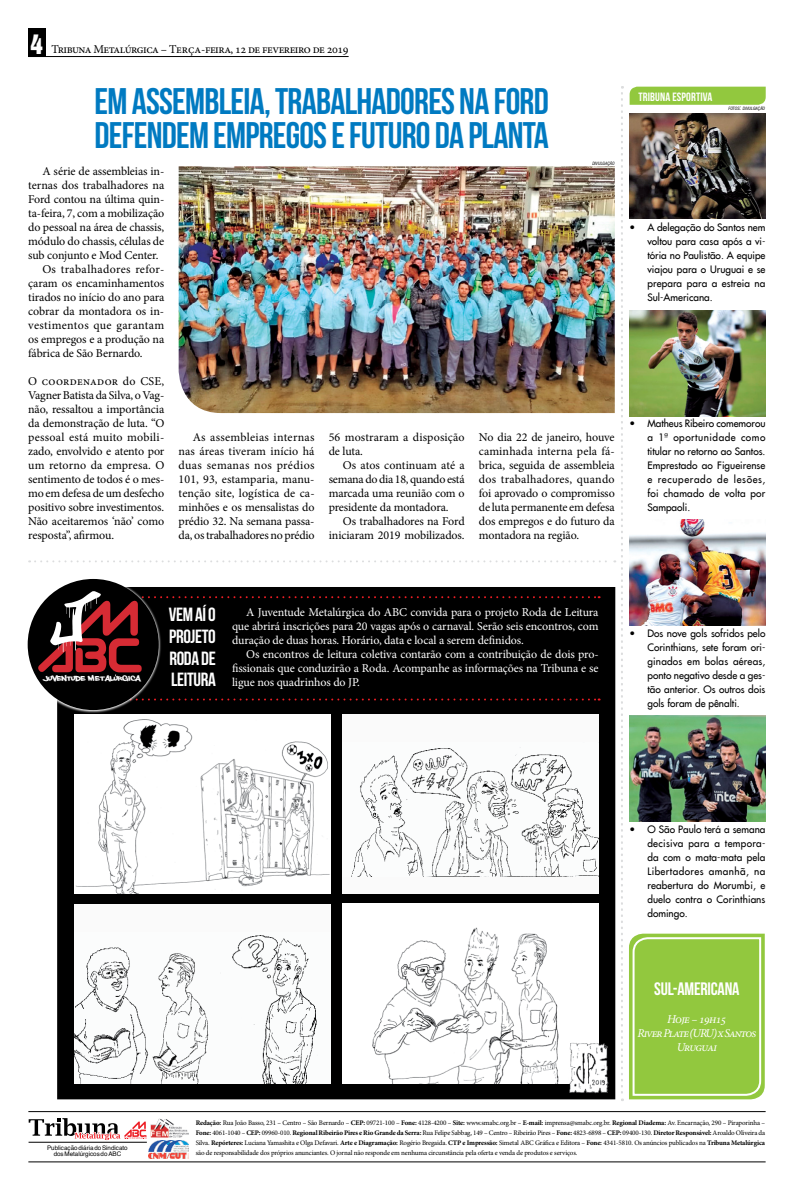
<style>
.page{position:relative;width:794px;height:1191px;background:#fff}
.page>*{position:absolute;margin:0;border:0;box-sizing:border-box;transform-origin:0 0}
.t1{font:37px/34px "Bebas Neue";letter-spacing:-.02em;color:#007ac1}
.t2{font:19.1px/21.7px "Bebas Neue";letter-spacing:-.02em;color:#fff;text-align:justify}
.t3{font:18px "Bebas Neue";letter-spacing:-.01em;color:#fff}
.t4{font:12px/14px "Minion Pro";letter-spacing:-.015em;color:#000;text-align:justify}
.t5{font:12px/14px "Minion Pro";letter-spacing:-.015em;color:#fff;text-align:justify}
.t6{font:12px "Minion Pro";letter-spacing:-.04em;color:#000}
.t7{font:italic 12px/14px "Minion Pro";letter-spacing:-.085em;color:#fff;text-align:center}
.t8{font:12px "Bebas Neue";letter-spacing:.01em;color:#fff}
.t9{font:10px/14px "Futura";letter-spacing:.005em;color:#000;text-align:justify}
.t10{font:10px "Philly Sans";color:#fff}
.t11{font:7px/10px "Minion Pro";letter-spacing:-.025em;color:#000;text-align:justify}
.t12{font:6.2px/6.2px "Helvetica";color:#000;text-align:center}
.t13{font:italic condensed 4.4px "Swiss 721 BT";color:#000}
.s1{font-family:"Helvetica Inserat";font-size:25px;color:#fff}
.s2{font-size:6.2px}
.s3{font-weight:700}
</style>
<div class="page">
<div style="left:57px;top:587px;width:558px;height:512px;background:#000"></div>
<svg style="left:161px;top:698px;width:438px;height:2px"></svg>
<svg style="left:629px;top:87px;width:136px;height:18px;background:#94c942"></svg>
<img style="left:629px;top:716px;width:136px;height:105px">
<img style="left:629px;top:519px;width:136px;height:106px">
<img style="left:629px;top:310px;width:136px;height:106px">
<img style="left:629px;top:113px;width:136px;height:106px">
<svg style="left:621px;top:86px;width:2px;height:1015px"></svg>
<hr style="left:28px;top:1111px;width:737px;height:1px;background:#000">
<div style="left:28px;top:28px;width:17px;height:29px;background:#000"></div>
<hr style="left:28px;top:56px;width:320px;height:1px;background:#000">
<img style="left:148px;top:1140px;width:40px;height:18px">
<hr style="left:28px;top:1161px;width:737px;height:1px;background:#000">
<hr style="left:29px;top:1141px;width:118px;height:1px;background:#000">
<img style="left:151px;top:1118px;width:37px;height:19px">
<svg style="left:29px;top:1118px;width:118px;height:22px"></svg>
<svg style="left:29px;top:560px;width:586px;height:2px"></svg>
<img style="left:75px;top:714px;width:256px;height:179px">
<div style="left:75px;top:904px;width:256px;height:179px;background:#fafafa"></div>
<img style="left:75px;top:935px;width:242px;height:148px">
<div style="left:342px;top:714px;width:256px;height:179px;background:#fafafa"></div>
<img style="left:351px;top:748px;width:247px;height:128px">
<img style="left:342px;top:904px;width:256px;height:179px">
<svg style="left:27px;top:579px;width:134px;height:133px"></svg>
<div style="left:28px;top:579px;width:131px;height:131px;background:#000;border-radius:50%"></div>
<svg style="left:38px;top:591px;width:561px;height:85px;background:#140708"></svg>
<img style="left:569px;top:1041px;width:40px;height:53px">
<img style="left:179px;top:166px;width:436px;height:247px">
<svg style="left:629px;top:933px;width:135px;height:166px;background:#9acc4c"></svg>
<p class="t6" style="left:31px;top:41px;width:319px"><span class="s1">4</span> Tribuna Metalúrgica – Terça-feira, 12 de fevereiro de 2019</p>
<h1 class="t1" style="left:95px;top:84px;width:456px">EM ASSEMBLEIA, TRABALHADORES NA FORD<br>DEFENDEM EMPREGOS E FUTURO DA PLANTA</h1>
<p class="t4" style="left:42px;top:164px;width:123px">A série de assembleias in-</p>
<p class="t4" style="left:28px;top:178px;width:138px">ternas dos trabalhadores na</p>
<p class="t4" style="left:28px;top:192px;width:138px">Ford contou na última quin-</p>
<p class="t4" style="left:28px;top:206px;width:138px">ta-feira, 7, com a mobilização</p>
<p class="t4" style="left:28px;top:220px;width:138px">do pessoal na área de chassis,</p>
<p class="t4" style="left:28px;top:234px;width:138px">módulo do chassis, células de</p>
<p class="t4" style="left:28px;top:248px;width:132px">sub conjunto e Mod Center.</p>
<p class="t4" style="left:42px;top:262px;width:123px">Os trabalhadores refor-</p>
<p class="t4" style="left:28px;top:276px;width:138px">çaram os encaminhamentos</p>
<p class="t4" style="left:28px;top:290px;width:138px">tirados no início do ano para</p>
<p class="t4" style="left:28px;top:304px;width:138px">cobrar da montadora os in-</p>
<p class="t4" style="left:28px;top:318px;width:138px">vestimentos que garantam</p>
<p class="t4" style="left:28px;top:332px;width:138px">os empregos e a produção na</p>
<p class="t4" style="left:28px;top:346px;width:116px">fábrica de São Bernardo.</p>
<p class="t4" style="left:28px;top:374px;width:138px">O coordenador do CSE, Vagner Batista da Silva, o Vag&shy;não, ressaltou a importância da demonstração de luta. “O pessoal está muito mobili&shy;zado, envolvido e atento por um retorno da empresa. O sentimento de todos é o mes&shy;mo em defesa de um desfecho positivo sobre investimentos.<br>Não aceitaremos ‘não’ como resposta”, afirmou.</p>
<p class="t13" style="left:592px;top:161px;width:24px">DIVULGAÇÃO</p>
<p class="t4" style="left:179px;top:430px;width:137px;text-indent:14px">As assembleias internas nas áreas tiveram início há duas semanas nos prédios 101, 93, estamparia, manu&shy;tenção site, logística de ca&shy;minhões e os mensalistas do prédio 32. Na semana passa&shy;da, os trabalhadores no prédio</p>
<p class="t4" style="left:329px;top:430px;width:137px">56 mostraram a disposição de luta.</p>
<p class="t4" style="left:329px;top:458px;width:137px;text-indent:14px">Os atos continuam até a semana do dia 18, quando está marcada uma reunião com o presidente da montadora.</p>
<p class="t4" style="left:329px;top:514px;width:137px;text-align:right">Os trabalhadores na Ford iniciaram 2019 mobilizados.</p>
<p class="t4" style="left:479px;top:430px;width:137px">No dia 22 de janeiro, houve caminhada interna pela fá&shy;brica, seguida de assembleia dos trabalhadores, quando foi aprovado o compromisso de luta permanente em defesa dos empregos e do futuro da montadora na região.</p>
<p class="t8" style="left:638px;top:90px;width:75px">TRIBUNA ESPORTIVA</p>
<p class="t13" style="left:728px;top:106px;width:38px">FOTOS<span class="s2">:</span> DIVULGAÇÃO</p>
<p class="t9" style="left:647px;top:220px;width:120px;text-indent:-18px">• A delegação do Santos nem voltou para casa após a vi&shy;tória no Paulistão. A equipe viajou para o Uruguai e se prepara para a estreia na Sul-Americana.</p>
<p class="t9" style="left:647px;top:416px;width:120px;text-indent:-18px">• Matheus Ribeiro comemorou a 1ª oportunidade como titular no retorno ao Santos.<br>Emprestado ao Figueirense e recuperado de lesões, foi chamado de volta por Sampaoli.</p>
<p class="t10" style="left:44px;top:674px;width:98px">Juventude metalurgica</p>
<h2 class="t2" style="left:169px;top:603px;width:48px">VEM AÍ O PROJETO RODA DE LEITURA</h2>
<p class="t5" style="left:232px;top:605px;width:368px;text-indent:14px">A Juventude Metalúrgica do ABC convida para o projeto Roda de Leitura que abrirá inscrições para 20 vagas após o carnaval. Serão seis encontros, com duração de duas horas. Horário, data e local a serem definidos.</p>
<p class="t5" style="left:232px;top:647px;width:368px;text-indent:14px">Os encontros de leitura coletiva contarão com a contribuição de dois pro&shy;fissionais que conduzirão a Roda. Acompanhe as informações na Tribuna e se ligue nos quadrinhos do JP.</p>
<p class="t9" style="left:647px;top:626px;width:119px;text-indent:-18px">• Dos nove gols sofridos pelo Corinthians, sete foram ori&shy;ginados em bolas aéreas, ponto negativo desde a ges&shy;tão anterior. Os outros dois gols foram de pênalti.</p>
<p class="t9" style="left:647px;top:822px;width:119px;text-indent:-18px">• O São Paulo terá a semana decisiva para a tempora&shy;da com o mata-mata pela Libertadores amanhã, na reabertura do Morumbi, e duelo contra o Corinthians domingo.</p>
<h3 class="t3" style="left:654px;top:979px;width:87px">SUL-AMERICANA</h3>
<p class="t7" style="left:637px;top:1012px;width:120px">Hoje – 19h15<br>River Plate (URU) x Santos<br>Uruguai</p>
<p class="t12" style="left:47px;top:1144px;width:82px">Publicação diária do Sindicato dos Metalúrgicos do ABC</p>
<p class="t11" style="left:196px;top:1117px;width:571px"><span class="s3">Redação:</span> Rua João Basso, 231 – Centro – São Bernardo – <span class="s3">CEP:</span> 09721-100 – <span class="s3">Fone:</span> 4128-4200 – <span class="s3">Site:</span> www.smabc.org.br – <span class="s3">E-mail:</span> imprensa@smabc.org.br. <span class="s3">Regional Diadema:</span> Av. Encarnação, 290 – Piraporinha – <span class="s3">Fone:</span> 4061-1040 – <span class="s3">CEP:</span> 09960-010. <span class="s3">Regional Ribeirão Pires e Rio Grande da Serra:</span> Rua Felipe Sabbag, 149 – Centro – Ribeirão Pires – <span class="s3">Fone:</span> 4823-6898 – <span class="s3">CEP:</span> 09400-130. <span class="s3">Diretor Responsável:</span> Aroaldo Oliveira da Silva. <span class="s3">Repórteres:</span> Luciana Yamashita e Olga Defavari. <span class="s3">Arte e Diagramação:</span> Rogério Bregaida. <span class="s3">CTP e Impressão:</span> Simetal ABC Gráfica e Editora – <span class="s3">Fone:</span> 4341-5810. Os anúncios publicados na <span class="s3">Tribuna Metalúrgica </span>são de responsabilidade dos próprios anunciantes. O jornal não responde em nenhuma circunstância pela oferta e venda de produtos e serviços.</p>
</div>
